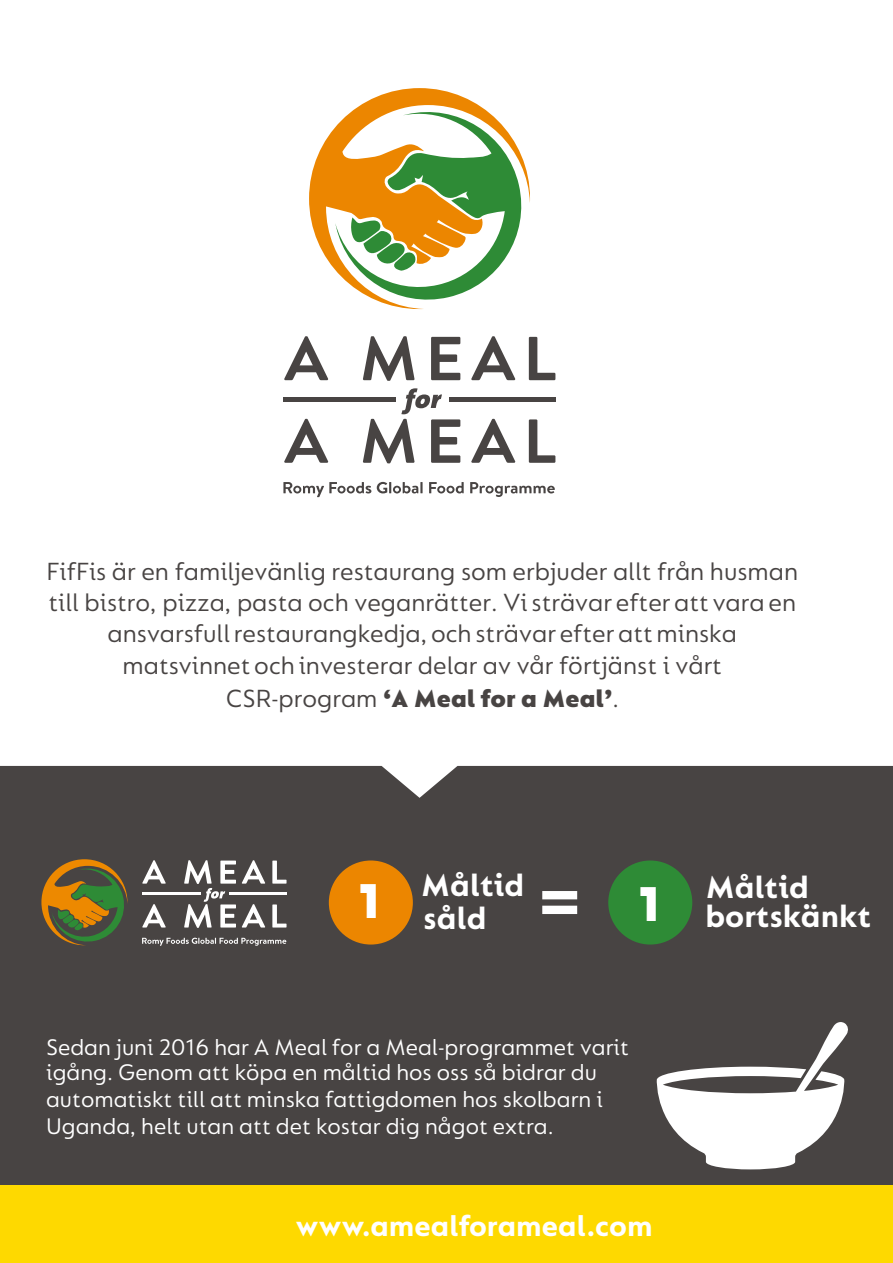
<style>
.page{position:relative;width:893px;height:1263px;background:#fff}
.page>*{position:absolute;margin:0;border:0;box-sizing:border-box;transform-origin:0 0}
.t1{font:900 41.1px "Spartan";color:#fff}
.t2{font:700 33.75px/33.2px "FS Lucas";color:#fff}
.t3{font:700 31.5px "FS Lucas";color:#fff}
.t4{font:26.55px/31.7px "FS Lucas";color:#484443;text-align:center}
.t5{font:24.15px/26.2px "FS Lucas";color:#fff}
.s1{font-weight:900}
</style>
<div class="page">
<div style="left:0;top:766px;width:893px;height:419px;background:#484443"></div>
<svg style="left:309px;top:88px;width:221px;height:221px"></svg>
<svg style="left:284px;top:336px;width:44px;height:44px"></svg>
<svg style="left:363px;top:336px;width:52px;height:45px"></svg>
<svg style="left:431px;top:337px;width:29px;height:43px"></svg>
<svg style="left:471px;top:336px;width:44px;height:44px"></svg>
<svg style="left:529px;top:337px;width:26px;height:43px"></svg>
<svg style="left:284px;top:419px;width:44px;height:44px"></svg>
<svg style="left:471px;top:419px;width:44px;height:44px"></svg>
<svg style="left:529px;top:419px;width:26px;height:44px"></svg>
<svg style="left:363px;top:388px;width:97px;height:75px"></svg>
<div style="left:283px;top:397px;width:112px;height:5px;background:#484443"></div>
<div style="left:450px;top:397px;width:106px;height:5px;background:#484443"></div>
<svg style="left:283px;top:482px;width:88px;height:15px"></svg>
<svg style="left:377px;top:482px;width:46px;height:11px"></svg>
<svg style="left:429px;top:482px;width:35px;height:11px"></svg>
<svg style="left:470px;top:482px;width:85px;height:15px"></svg>
<div style="left:329px;top:860px;width:84px;height:84px;background:#ec8600;border-radius:50%"></div>
<svg style="left:542px;top:891px;width:35px;height:23px"></svg>
<div style="left:608px;top:860px;width:84px;height:84px;background:#2e8b36;border-radius:50%"></div>
<svg style="left:41px;top:859px;width:87px;height:86px"></svg>
<svg style="left:142px;top:860px;width:24px;height:24px"></svg>
<svg style="left:242px;top:860px;width:23px;height:24px"></svg>
<svg style="left:272px;top:860px;width:15px;height:24px"></svg>
<svg style="left:142px;top:904px;width:24px;height:23px"></svg>
<svg style="left:242px;top:904px;width:23px;height:23px"></svg>
<svg style="left:272px;top:904px;width:15px;height:23px"></svg>
<svg style="left:184px;top:860px;width:52px;height:68px"></svg>
<hr style="left:142px;top:893px;width:59px;height:2px;background:#fff">
<hr style="left:229px;top:893px;width:58px;height:2px;background:#fff">
<svg style="left:142px;top:938px;width:144px;height:8px"></svg>
<svg style="left:655px;top:1022px;width:194px;height:147px"></svg>
<div style="left:0;top:1185px;width:893px;height:78px;background:#fed900"></div>
<p class="t4" style="left:47px;top:555px;width:753px">FifFis är en familjevänlig restaurang som erbjuder allt från husman till bistro, pizza, pasta och veganrätter. Vi strävar efter att vara en ansvarsfull restaurangkedja, och strävar efter att minska matsvinnet och investerar delar av vår förtjänst i vårt CSR-program <span class="s1">‘A Meal for a Meal’</span>.</p>
<h1 class="t1" style="left:361px;top:871px;width:20px">1</h1>
<p class="t2" style="left:421px;top:868px;width:105px">Måltid såld</p>
<h1 class="t1" style="left:641px;top:873px;width:20px">1</h1>
<p class="t5" style="left:46px;top:1033px;width:584px">Sedan juni 2016 har A Meal for a Meal-programmet varit igång. Genom att köpa en måltid hos oss så bidrar du automatiskt till att minska fattigdomen hos skolbarn i Uganda, helt utan att det kostar dig något extra.</p>
<p class="t3" style="left:296px;top:1207px;width:358px">www.amealforameal.com</p>
<p class="t2" style="left:705px;top:872px;width:167px;line-height:28.7px">Måltid bortskänkt</p>
</div>
